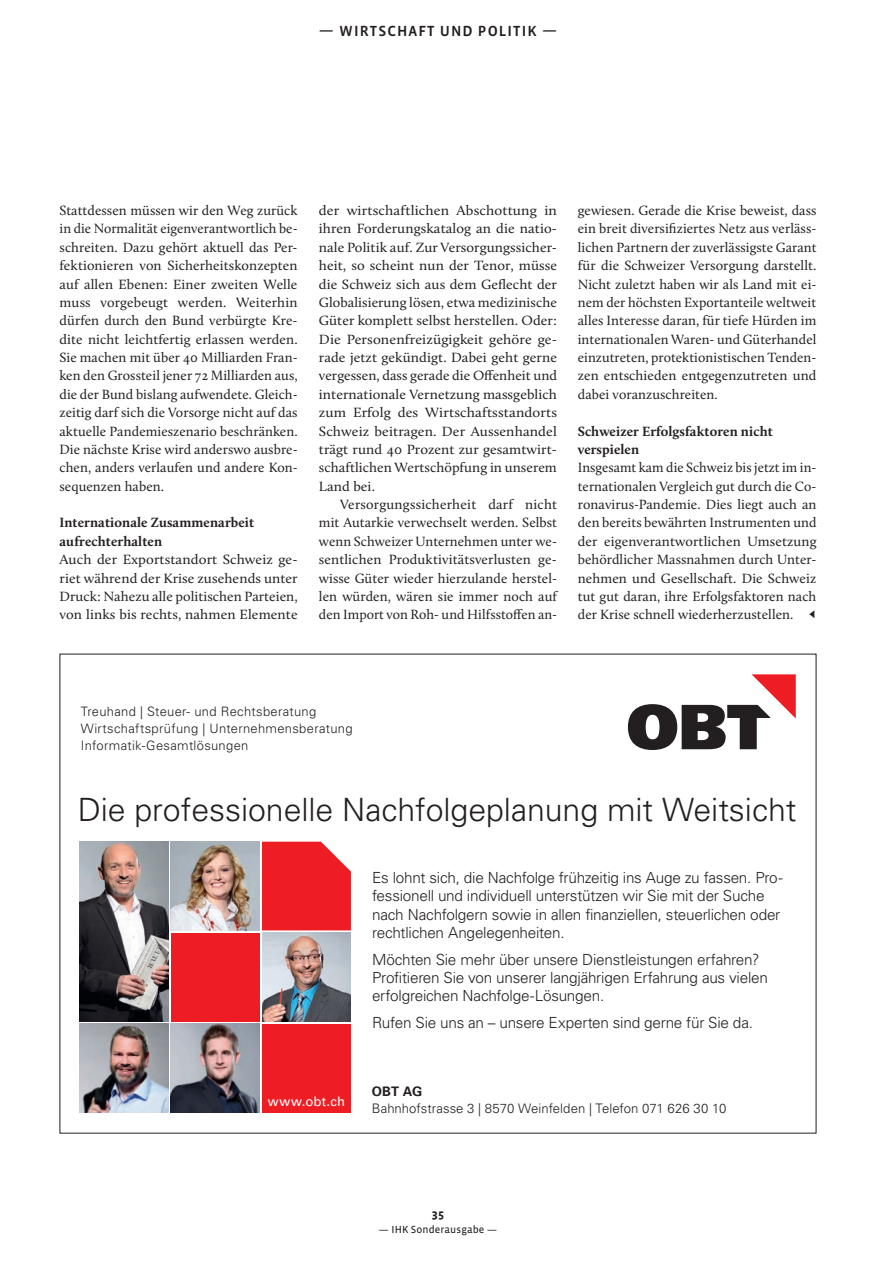
<style>
.page{position:relative;width:893px;height:1263px;background:#fff}
.page>*{position:absolute;margin:0;border:0;box-sizing:border-box;transform-origin:0 0}
.t1{font:300 32.1px "Univers";color:#231f20}
.t2{font:300 15.3px/18.5px "Univers";letter-spacing:-.015em;color:#231f20}
.t3{font:500 15px "Vista Sans OTCE";letter-spacing:.07em;color:#231f20}
.t4{font:13.8px/18.3px "Calluna";letter-spacing:.005em;color:#231f20;text-align:justify}
.t5{font:13.8px/18.3px "Calluna";letter-spacing:.005em;color:#231f20;text-align:justify;scale:1.06 1}
.t6{font:13.8px/18.3px "Calluna";letter-spacing:.005em;color:#231f20;text-align:justify;scale:1.05 1}
.t7{font:700 13.8px/18.3px "Calluna";letter-spacing:.005em;color:#231f20}
.t8{font:300 13.2px "Univers";letter-spacing:.005em;color:#231f20}
.t9{font:13.2px "Univers";letter-spacing:.02em;color:#fff}
.t10{font:700 13.2px "Univers";color:#231f20}
.t11{font:300 12.9px/16.8px "Univers";letter-spacing:.025em;color:#231f20}
.t12{font:700 12px "Vista Sans OTCE";color:#231f20}
.t13{font:10.5px "Vista Sans OTCE";letter-spacing:.01em;color:#231f20}
</style>
<div class="page">
<svg style="left:628px;top:674px;width:168px;height:76px"></svg>
<img style="left:171px;top:1024px;width:89px;height:88px">
<img style="left:80px;top:1024px;width:89px;height:88px">
<div style="left:262px;top:1024px;width:89px;height:88px;background:#ee1d23"></div>
<img style="left:80px;top:842px;width:89px;height:179px">
<img style="left:262px;top:933px;width:89px;height:88px">
<img style="left:171px;top:842px;width:89px;height:88px">
<div style="left:171px;top:933px;width:89px;height:88px;background:#ee1d23"></div>
<div style="left:262px;top:842px;width:89px;height:88px;background:#ee1d23"></div>
<p class="t3" style="left:319px;top:23px;width:240px">— WIRTSCHAFT UND POLITIK —</p>
<p class="t4" style="left:60px;top:201px;width:240px">Stattdessen müssen wir den Weg zurück in die Normalität eigenverantwortlich be&shy;schreiten. Dazu gehört aktuell das Per&shy;fektionieren von Sicherheitskonzepten auf allen Ebenen: Einer zweiten Welle muss vorgebeugt werden. Weiterhin dürfen durch den Bund verbürgte Kre&shy;dite nicht leichtfertig erlassen werden.<br>Sie machen mit über 40 Milliarden Fran&shy;ken den Grossteil jener 72 Milliarden aus, die der Bund bislang aufwendete. Gleich&shy;zeitig darf sich die Vorsorge nicht auf das aktuelle Pandemieszenario beschränken.<br>Die nächste Krise wird anderswo ausbre&shy;chen, anders verlaufen und andere Kon&shy;sequenzen haben.</p>
<p class="t7" style="left:60px;top:513px;width:196px">Internationale Zusammenarbeit aufrechterhalten</p>
<p class="t6" style="left:60px;top:550px;width:228px">Auch der Exportstandort Schweiz ge&shy;riet während der Krise zusehends unter Druck: Nahezu alle politischen Parteien, von links bis rechts, nahmen Elemente</p>
<p class="t5" style="left:319px;top:201px;width:226px">der wirtschaftlichen Abschottung in ihren Forderungskatalog an die natio&shy;nale Politik auf. Zur Versorgungssicher&shy;heit, so scheint nun der Tenor, müsse die Schweiz sich aus dem Geflecht der Globalisierung lösen, etwa medizinische Güter komplett selbst herstellen. Oder:<br>Die Personenfreizügigkeit gehöre ge&shy;rade jetzt gekündigt. Dabei geht gerne vergessen, dass gerade die Offenheit und internationale Vernetzung massgeblich zum Erfolg des Wirtschaftsstandorts Schweiz beitragen. Der Aussenhandel trägt rund 40 Prozent zur gesamtwirt&shy;schaftlichen Wertschöpfung in unserem Land bei.</p>
<p class="t4" style="left:319px;top:495px;width:240px;text-indent:21px">Versorgungssicherheit darf nicht mit Autarkie verwechselt werden. Selbst wenn Schweizer Unternehmen unter we&shy;sentlichen Produktivitätsverlusten ge&shy;wisse Güter wieder hierzulande herstel&shy;len würden, wären sie immer noch auf den Import von Roh- und Hilfsstoffen an-</p>
<p class="t4" style="left:578px;top:201px;width:240px">gewiesen. Gerade die Krise beweist, dass ein breit diversifiziertes Netz aus verläss&shy;lichen Partnern der zuverlässigste Garant für die Schweizer Versorgung darstellt.<br>Nicht zuletzt haben wir als Land mit ei&shy;nem der höchsten Exportanteile weltweit alles Interesse daran, für tiefe Hürden im internationalen Waren- und Güterhandel einzutreten, protektionistischen Tenden&shy;zen entschieden entgegenzutreten und dabei voranzuschreiten.</p>
<p class="t7" style="left:578px;top:422px;width:197px">Schweizer Erfolgsfaktoren nicht verspielen</p>
<p class="t4" style="left:578px;top:458px;width:240px">Insgesamt kam die Schweiz bis jetzt im in&shy;ternationalen Vergleich gut durch die Co&shy;ronavirus-Pandemie. Dies liegt auch an den bereits bewährten Instrumenten und der eigenverantwortlichen Umsetzung behördlicher Massnahmen durch Unter&shy;nehmen und Gesellschaft. Die Schweiz tut gut daran, ihre Erfolgsfaktoren nach der Krise schnell wiederherzustellen. ◄</p>
<p class="t11" style="left:81px;top:703px;width:273px">Treuhand | Steuer- und Rechtsberatung<br>Wirtschaftsprüfung | Unternehmensberatung<br>Informatik-Gesamtlösungen</p>
<h1 class="t1" style="left:78px;top:790px;width:720px">Die professionelle Nachfolgeplanung mit Weitsicht</h1>
<p class="t9" style="left:268px;top:1093px;width:79px">www.obt.ch</p>
<p class="t2" style="left:372px;top:868px;width:412px">Es lohnt sich, die Nachfolge frühzeitig ins Auge zu fassen. Pro&shy;fessionell und individuell unterstützen wir Sie mit der Suche nach Nachfolgern sowie in allen finanziellen, steuerlichen oder rechtlichen Angelegenheiten.</p>
<p class="t2" style="left:372px;top:950px;width:397px">Möchten Sie mehr über unsere Dienstleistungen erfahren?<br>Profitieren Sie von unserer langjährigen Erfahrung aus vielen erfolgreichen Nachfolge-Lösungen.</p>
<p class="t2" style="left:372px;top:1013px;width:383px">Rufen Sie uns an – unsere Experten sind gerne für Sie da.</p>
<p class="t10" style="left:372px;top:1083px;width:52px">OBT AG</p>
<p class="t8" style="left:372px;top:1100px;width:356px">Bahnhofstrasse 3 | 8570 Weinfelden | Telefon 071 626 30 10</p>
<p class="t12" style="left:432px;top:1207px;width:14px">35</p>
<p class="t13" style="left:379px;top:1224px;width:120px">— IHK Sonderausgabe —</p>
</div>
